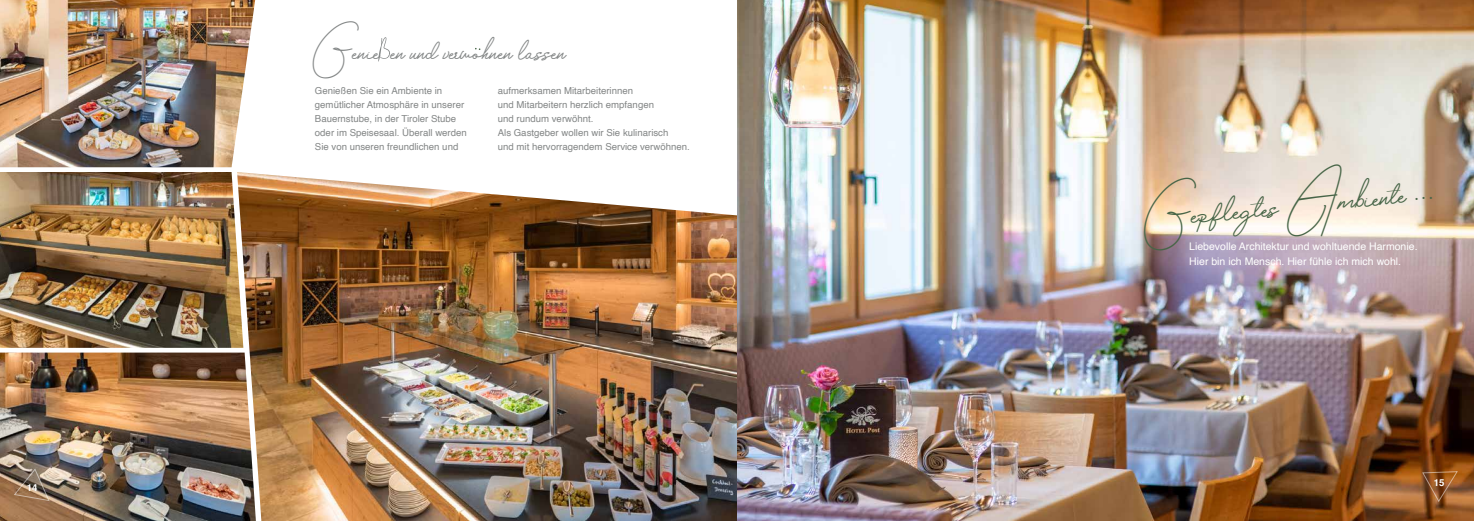
<style>
.page{position:relative;width:1474px;height:521px;background:#fff}
.page>*{position:absolute;margin:0;border:0;box-sizing:border-box;transform-origin:0 0}
.t1{font:26.25px "Housttely Signature";color:#476547}
.t2{font:21.44px "Housttely Signature";color:#838686}
.t3{font:10.5px/14.9px "Helvetica";color:#fff}
.t4{font:9.62px/14px "Helvetica";color:#838686}
.t5{font:700 9.62px "Helvetica";color:#fff}
</style>
<div class="page">
<img style="left:0;top:172px;width:237px;height:176px">
<img style="left:0;top:352px;width:237px;height:169px">
<img style="left:0;top:0;width:255px;height:167px">
<img style="left:237px;top:172px;width:500px;height:349px">
<img style="left:737px;top:0;width:736px;height:521px">
<svg style="left:378px;top:37px;width:12px;height:25px"></svg>
<svg style="left:13px;top:468px;width:37px;height:34px"></svg>
<svg style="left:1421px;top:471px;width:37px;height:31px"></svg>
<p class="t5" style="left:27px;top:482px;width:12px">14</p>
<h2 class="t2" style="left:315px;top:39px;width:253px">Genie en und verwohnen lassen</h2>
<p class="t4" style="left:315px;top:84px;width:153px">Genießen Sie ein Ambiente in gemütlicher Atmosphäre in unserer Bauernstube, in der Tiroler Stube oder im Speisesaal. Überall werden Sie von unseren freundlichen und</p>
<p class="t4" style="left:498px;top:83px;width:194px">aufmerksamen Mitarbeiterinnen<br>und Mitarbeitern herzlich empfangen<br>und rundum verwöhnt.<br>Als Gastgeber wollen wir Sie kulinarisch<br>und mit hervorragendem Service verwöhnen.</p>
<h1 class="t1" style="left:1143px;top:205px;width:291px;rotate:-6deg">Gepflegtes Ambiente ...</h1>
<p class="t3" style="left:1189px;top:240px;width:230px">Liebevolle Architektur und wohltuende Harmonie.<br>Hier bin ich Mensch. Hier fühle ich mich wohl.</p>
<p class="t5" style="left:1433px;top:477px;width:12px">15</p>
</div>
